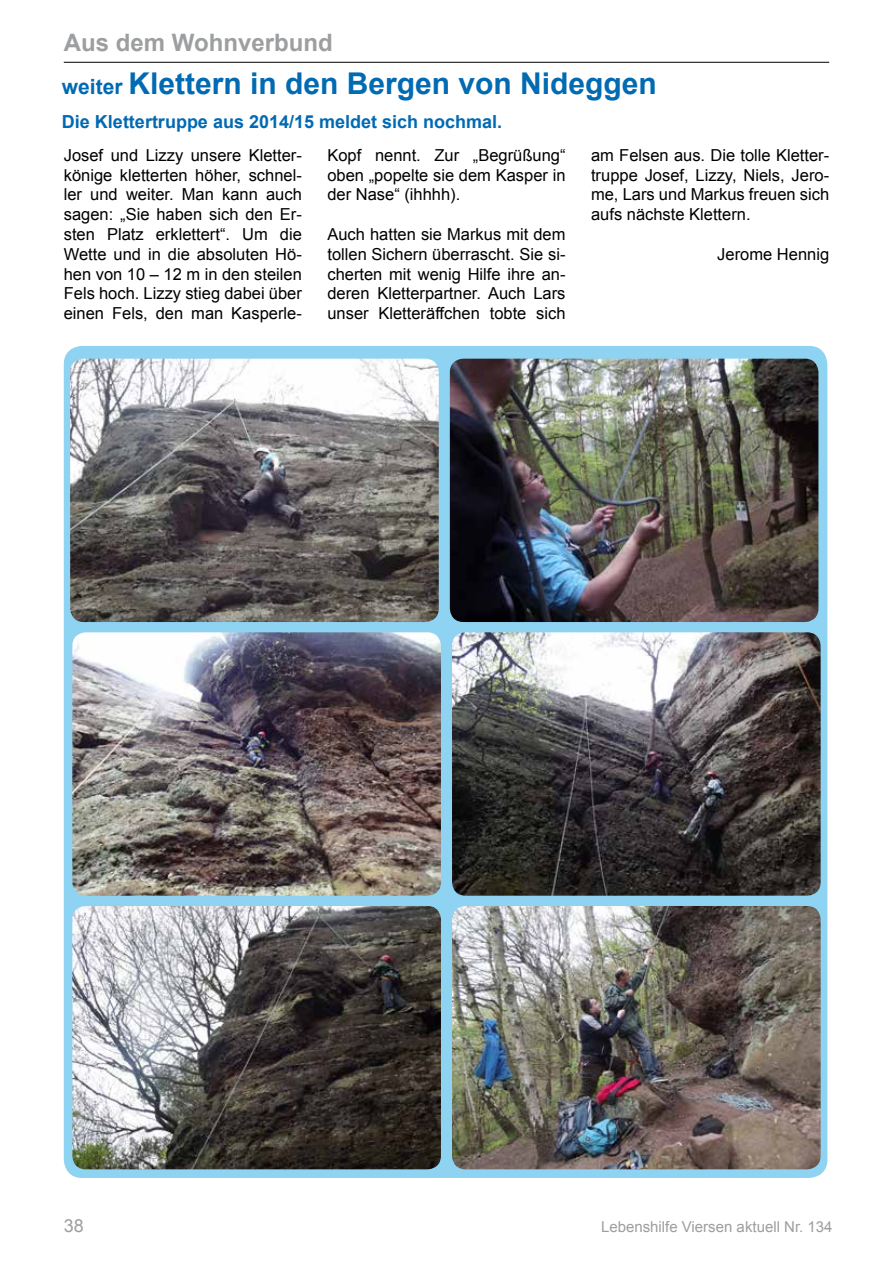
<style>
.page{position:relative;width:893px;height:1263px;background:#fff}
.page>*{position:absolute;margin:0;border:0;box-sizing:border-box;transform-origin:0 0}
.t1{font:700 30px "Arial";color:#006ab3}
.t2{font:700 24px "Arial";color:#9c9e9f}
.t3{font:700 18px "Arial";color:#006ab3}
.t4{font:18px "Arial";color:#9c9e9f}
.t5{font:16.5px/19.8px "Arial";color:#000;text-align:justify}
.t6{font:15px "Arial";color:#9c9e9f}
.s1{font-size:21px}
</style>
<div class="page">
<hr style="left:64px;top:62px;width:765px;height:1px;background:#000">
<div style="left:64px;top:346px;width:763px;height:832px;background:#8ed3f1;border-radius:18px"></div>
<img style="left:450px;top:359px;width:368px;height:263px">
<img style="left:70px;top:359px;width:369px;height:263px">
<img style="left:452px;top:632px;width:369px;height:264px">
<img style="left:72px;top:632px;width:369px;height:264px">
<img style="left:452px;top:906px;width:369px;height:263px">
<img style="left:72px;top:906px;width:369px;height:263px">
<h2 class="t2" style="left:64px;top:27px;width:270px">Aus dem Wohnverbund</h2>
<h1 class="t1" style="left:62px;top:64px;width:596px"><span class="s1">weiter</span> Klettern in den Bergen von Nideggen</h1>
<p class="t3" style="left:62px;top:110px;width:442px">Die Klettertruppe aus 2014/15 meldet sich nochmal.</p>
<p class="t5" style="left:64px;top:145px;width:240px">Josef und Lizzy unsere Kletter&shy;könige kletterten höher, schnel&shy;ler und weiter. Man kann auch sagen: „Sie haben sich den Er&shy;sten Platz erklettert“. Um die Wette und in die absoluten Hö&shy;hen von 10 – 12 m in den steilen Fels hoch. Lizzy stieg dabei über einen Fels, den man Kasperle-</p>
<p class="t5" style="left:327px;top:145px;width:240px">Kopf nennt. Zur „Begrüßung“ oben „popelte sie dem Kasper in der Nase“ (ihhhh).</p>
<p class="t5" style="left:591px;top:145px;width:240px">am Felsen aus. Die tolle Kletter&shy;truppe Josef, Lizzy, Niels, Jero&shy;me, Lars und Markus freuen sich aufs nächste Klettern.</p>
<p class="t5" style="left:717px;top:244px;width:113px">Jerome Hennig</p>
<p class="t5" style="left:327px;top:225px;width:240px">Auch hatten sie Markus mit dem tollen Sichern überrascht. Sie si&shy;cherten mit wenig Hilfe ihre an&shy;deren Kletterpartner. Auch Lars unser Kletteräffchen tobte sich</p>
<p class="t4" style="left:64px;top:1214px;width:22px">38</p>
<p class="t6" style="left:601px;top:1217px;width:233px">Lebenshilfe Viersen aktuell Nr. 134</p>
</div>
